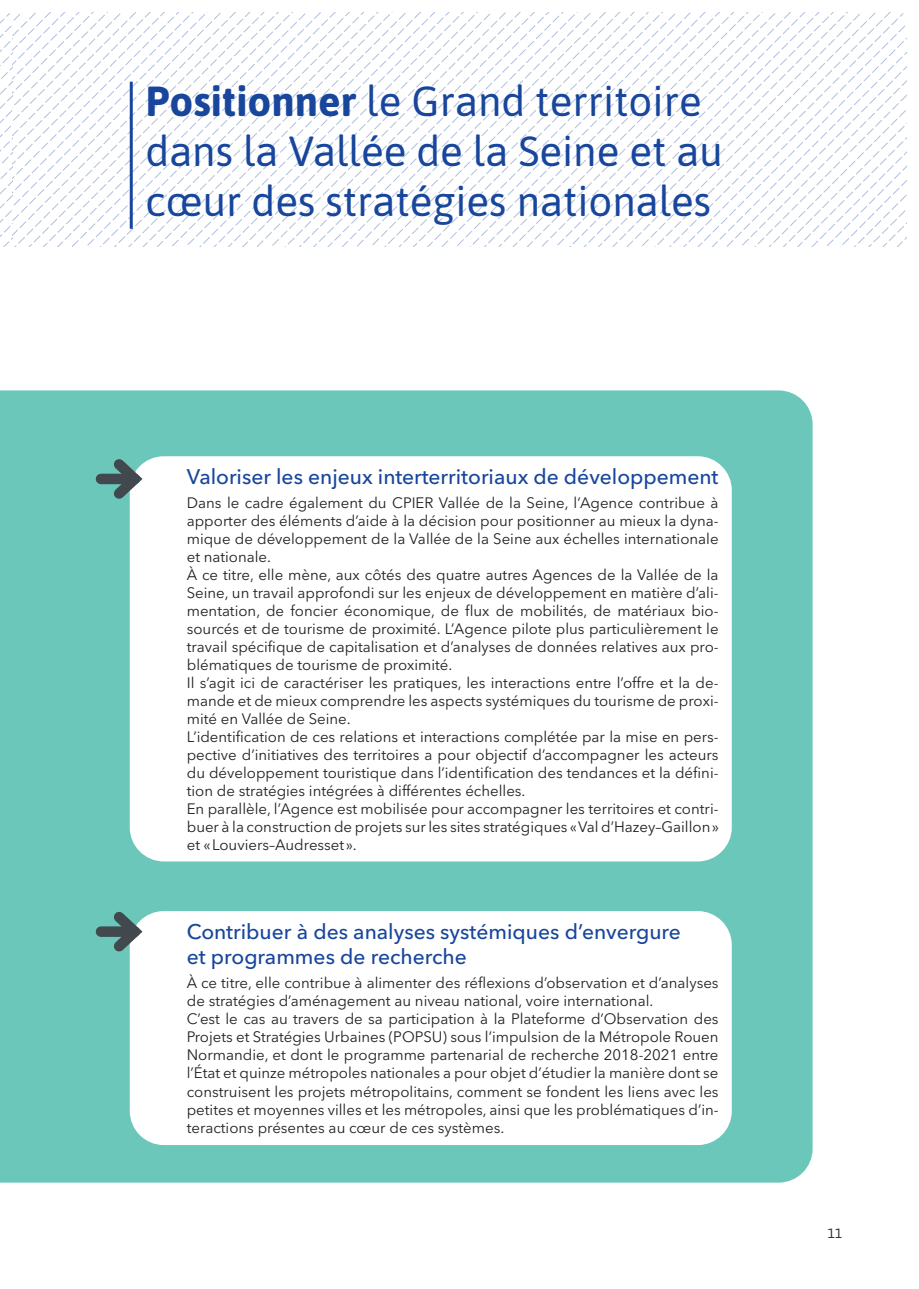
<style>
.page{position:relative;width:919px;height:1289px;background:#fff}
.page>*{position:absolute;margin:0;border:0;box-sizing:border-box;transform-origin:0 0}
.t1{font:42px/50.4px "Asap";color:#18469d}
.t2{font:500 21px/25.2px "Avenir Next LT Pro";color:#18469d}
.t3{font:15px/18px "Avenir Next LT Pro";color:#231f20}
.t4{font:13.5px "Asap";color:#312f30}
.s1{font-weight:700}
</style>
<div class="page">
<div style="left:0;top:390px;width:812px;height:792px;background:#6cc7bb"></div>
<div style="left:130px;top:456px;width:601px;height:405px;background:#fff;border-radius:34px"></div>
<div style="left:130px;top:911px;width:601px;height:233px;background:#fff;border-radius:34px"></div>
<svg style="left:0;top:13px;width:13px;height:234px"></svg>
<svg style="left:13px;top:17px;width:885px;height:7px"></svg>
<svg style="left:17px;top:24px;width:888px;height:7px"></svg>
<svg style="left:13px;top:31px;width:887px;height:7px"></svg>
<svg style="left:19px;top:38px;width:887px;height:7px"></svg>
<svg style="left:13px;top:45px;width:888px;height:8px"></svg>
<svg style="left:18px;top:53px;width:888px;height:7px"></svg>
<svg style="left:13px;top:60px;width:887px;height:7px"></svg>
<svg style="left:17px;top:67px;width:889px;height:7px"></svg>
<svg style="left:13px;top:74px;width:887px;height:7px"></svg>
<svg style="left:17px;top:81px;width:889px;height:7px"></svg>
<svg style="left:13px;top:88px;width:887px;height:7px"></svg>
<svg style="left:17px;top:95px;width:889px;height:7px"></svg>
<svg style="left:14px;top:102px;width:885px;height:7px"></svg>
<svg style="left:16px;top:109px;width:890px;height:8px"></svg>
<svg style="left:13px;top:117px;width:885px;height:7px"></svg>
<svg style="left:16px;top:124px;width:889px;height:7px"></svg>
<svg style="left:13px;top:131px;width:887px;height:7px"></svg>
<svg style="left:19px;top:138px;width:887px;height:7px"></svg>
<svg style="left:13px;top:145px;width:887px;height:7px"></svg>
<svg style="left:17px;top:152px;width:889px;height:7px"></svg>
<svg style="left:13px;top:159px;width:888px;height:7px"></svg>
<svg style="left:17px;top:166px;width:889px;height:7px"></svg>
<svg style="left:13px;top:173px;width:888px;height:8px"></svg>
<svg style="left:16px;top:181px;width:890px;height:7px"></svg>
<svg style="left:13px;top:188px;width:887px;height:59px"></svg>
<svg style="left:19px;top:195px;width:887px;height:52px"></svg>
<div style="left:101px;top:473px;width:34px;height:11px;background:#41494e"></div>
<svg style="left:104px;top:449px;width:46px;height:59px"></svg>
<div style="left:101px;top:926px;width:34px;height:10px;background:#41494e"></div>
<svg style="left:104px;top:902px;width:46px;height:59px"></svg>
<hr style="left:130px;top:82px;width:3px;height:147px;background:#18469d">
<h1 class="t1" style="left:146px;top:73px;width:578px"><span class="s1">Positionner</span> le Grand territoire dans la Vallée de la Seine et au cœur des stratégies nationales</h1>
<h2 class="t2" style="left:187px;top:464px;width:533px">Valoriser les enjeux interterritoriaux de développement</h2>
<p class="t3" style="left:187px;top:494px;width:533px">Dans le cadre également du CPIER Vallée de la Seine, l’Agence contribue à apporter des éléments d’aide à la décision pour positionner au mieux la dyna&shy;mique de développement de la Vallée de la Seine aux échelles internationale et nationale.<br>À ce titre, elle mène, aux côtés des quatre autres Agences de la Vallée de la Seine, un travail approfondi sur les enjeux de développement en matière d’ali&shy;mentation, de foncier économique, de flux de mobilités, de matériaux bio&shy;sourcés et de tourisme de proximité. L’Agence pilote plus particulièrement le travail spécifique de capitalisation et d’analyses de données relatives aux pro&shy;blématiques de tourisme de proximité.<br>Il s’agit ici de caractériser les pratiques, les interactions entre l’offre et la de&shy;mande et de mieux comprendre les aspects systémiques du tourisme de proxi&shy;mité en Vallée de Seine.<br>L’identification de ces relations et interactions complétée par la mise en pers&shy;pective d’initiatives des territoires a pour objectif d’accompagner les acteurs du développement touristique dans l’identification des tendances et la défini&shy;tion de stratégies intégrées à différentes échelles.<br>En parallèle, l’Agence est mobilisée pour accompagner les territoires et contri&shy;buer à la construction de projets sur les sites stratégiques «Val d’Hazey–Gaillon» et «Louviers–Audresset».</p>
<h2 class="t2" style="left:187px;top:918px;width:495px">Contribuer à des analyses systémiques d’envergure et programmes de recherche</h2>
<p class="t3" style="left:187px;top:974px;width:533px">À ce titre, elle contribue à alimenter des réflexions d’observation et d’analyses de stratégies d’aménagement au niveau national, voire international.<br>C’est le cas au travers de sa participation à la Plateforme d’Observation des Projets et Stratégies Urbaines (POPSU) sous l’impulsion de la Métropole Rouen Normandie, et dont le programme partenarial de recherche 2018-2021 entre l’État et quinze métropoles nationales a pour objet d’étudier la manière dont se construisent les projets métropolitains, comment se fondent les liens avec les petites et moyennes villes et les métropoles, ainsi que les problématiques d’in&shy;teractions présentes au cœur de ces systèmes.</p>
<p class="t4" style="left:827px;top:1223px;width:16px">11</p>
</div>
